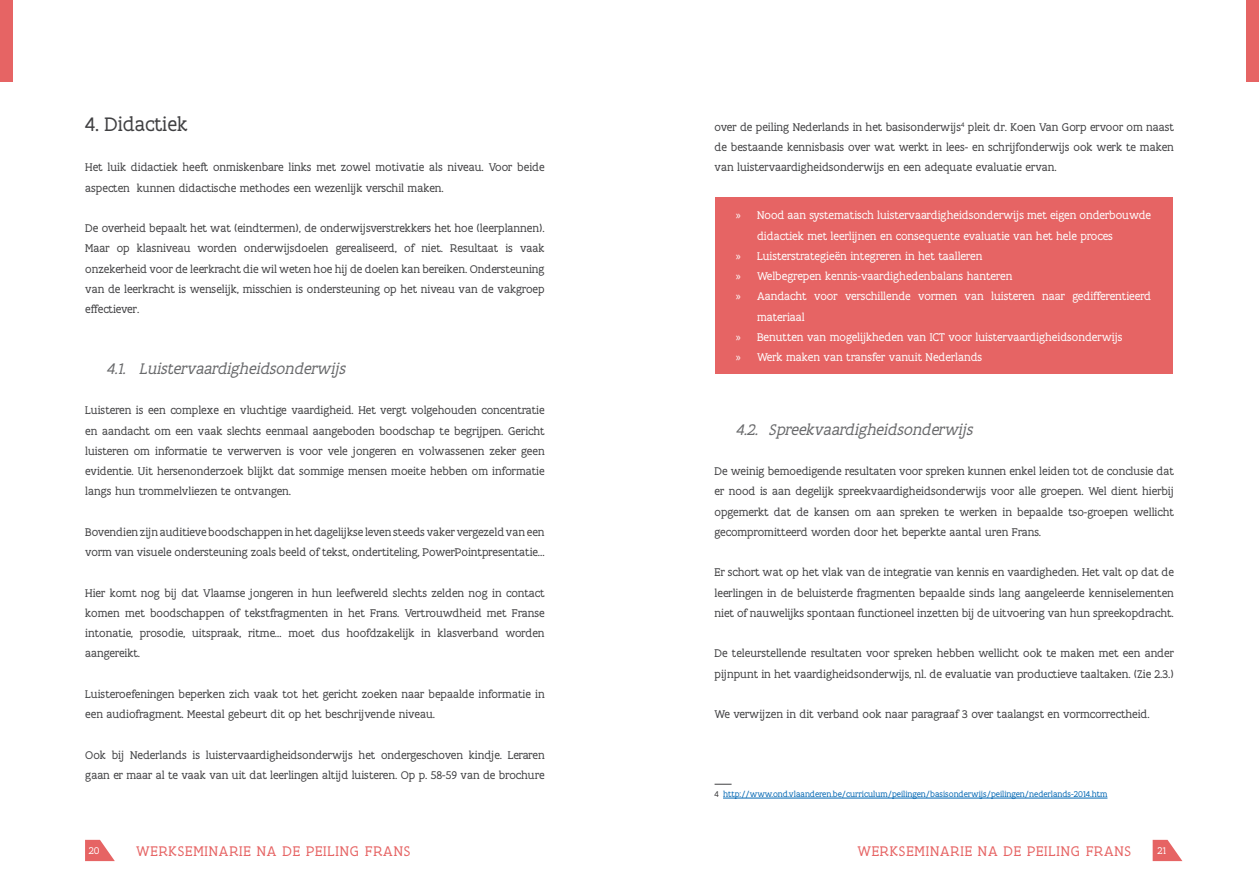
<style>
.page{position:relative;width:1259px;height:893px;background:#fff}
.page>*{position:absolute;margin:0;border:0;box-sizing:border-box;transform-origin:0 0}
.t1{font:21px "Flanders Art Serif";color:#404042}
.t2{font:italic 16.5px "Flanders Art Serif";color:#696a6c}
.t3{font:15px "Flanders Art Serif";letter-spacing:.055em;color:#e66464}
.t4{font:12px/20.2px "Flanders Art Serif";color:#404042;text-align:justify}
.t5{font:12px "Flanders Art Serif";color:#fff}
.t6{font:10.5px "Flanders Art Serif";color:#fff}
.t7{font:9px "Flanders Art Serif";color:#0066b3}
.s1{font-family:"Myriad Pro"}
.s2{color:#404042}
</style>
<div class="page">
<div style="left:1246px;top:0;width:13px;height:82px;background:#e66464"></div>
<div style="left:0;top:0;width:13px;height:82px;background:#e66464"></div>
<svg style="left:1152px;top:840px;width:30px;height:21px"></svg>
<svg style="left:85px;top:840px;width:30px;height:21px"></svg>
<div style="left:714px;top:198px;width:458px;height:176px;background:#e66464"></div>
<svg style="left:714px;top:784px;width:17px;height:1px"></svg>
<hr style="left:723px;top:798px;width:384px;height:1px;background:#0066b3">
<h1 class="t1" style="left:85px;top:115px;width:104px">4. Didactiek</h1>
<p class="t4" style="left:85px;top:158px;width:461px">Het luik didactiek heeft onmiskenbare links met zowel motivatie als niveau. Voor beide aspecten kunnen didactische methodes een wezenlijk verschil maken.</p>
<p class="t4" style="left:85px;top:219px;width:461px">De overheid bepaalt het wat (eindtermen), de onderwijsverstrekkers het hoe (leerplannen).<br>Maar op klasniveau worden onderwijsdoelen gerealiseerd, of niet. Resultaat is vaak onzekerheid voor de leerkracht die wil weten hoe hij de doelen kan bereiken. Ondersteuning van de leerkracht is wenselijk, misschien is ondersteuning op het niveau van de vakgroep effectiever.</p>
<h2 class="t2" style="left:107px;top:361px;width:244px">4.1. Luistervaardigheidsonderwij s</h2>
<p class="t4" style="left:85px;top:401px;width:461px">Luisteren is een complexe en vluchtige vaardigheid. Het vergt volgehouden concentratie en aandacht om een vaak slechts eenmaal aangeboden boodschap te begrijpen. Gericht luisteren om informatie te verwerven is voor vele jongeren en volwassenen zeker geen evidentie. Uit hersenonderzoek blijkt dat sommige mensen moeite hebben om informatie langs hun trommelvliezen te ontvangen.</p>
<p class="t4" style="left:85px;top:522px;width:461px">Bovendien zijn auditieve boodschappen in het dagelijkse leven steeds vaker vergezeld van een vorm van visuele ondersteuning zoals beeld of tekst, ondertiteling, PowerPointpresentatie...</p>
<p class="t4" style="left:85px;top:583px;width:461px">Hier komt nog bij dat Vlaamse jongeren in hun leefwereld slechts zelden nog in contact komen met boodschappen of tekstfragmenten in het Frans. Vertrouwdheid met Franse intonatie, prosodie, uitspraak, ritme… moet dus hoofdzakelijk in klasverband worden aangereikt.</p>
<p class="t4" style="left:85px;top:684px;width:461px">Luisteroefeningen beperken zich vaak tot het gericht zoeken naar bepaalde informatie in een audiofragment. Meestal gebeurt dit op het beschrijvende niveau.</p>
<p class="t4" style="left:85px;top:745px;width:461px">Ook bij Nederlands is luistervaardigheidsonderwijs het ondergeschoven kindje. Leraren gaan er maar al te vaak van uit dat leerlingen altijd luisteren. Op p. 58-59 van de brochure</p>
<p class="t4" style="left:714px;top:118px;width:461px">over de peiling Nederlands in het basisonderwijs<sup>4</sup> pleit dr. Koen Van Gorp ervoor om naast de bestaande kennisbasis over wat werkt in lees- en schrijfonderwijs ook werk te maken van luistervaardigheidsonderwijs en een adequate evaluatie ervan.</p>
<p class="t5" style="left:736px;top:210px;width:417px"><span class="s1">»</span> Nood aan systematisch luistervaardigheidsonderwijs met eigen onderbouwde</p>
<p class="t5" style="left:757px;top:230px;width:357px">didactiek met leerlijnen en consequente evaluatie van het hele proces</p>
<p class="t5" style="left:736px;top:251px;width:248px"><span class="s1">»</span> Luisterstrategieën integreren in het taalleren</p>
<p class="t5" style="left:736px;top:271px;width:278px"><span class="s1">»</span> Welbegrepen kennis-vaardighedenbalans hanteren</p>
<p class="t5" style="left:736px;top:291px;width:417px"><span class="s1">»</span> Aandacht voor verschillende vormen van luisteren naar gedifferentieerd</p>
<p class="t5" style="left:757px;top:311px;width:49px">materiaal</p>
<p class="t5" style="left:736px;top:332px;width:388px"><span class="s1">»</span> Benutten van mogelijkheden van ICT voor luistervaardigheidsonderwijs</p>
<p class="t5" style="left:736px;top:352px;width:248px"><span class="s1">»</span> Werk maken van transfer vanuit Nederlands</p>
<h2 class="t2" style="left:736px;top:422px;width:242px">4.2. Spreekvaardigheidsonderwij s</h2>
<p class="t4" style="left:714px;top:462px;width:461px">De weinig bemoedigende resultaten voor spreken kunnen enkel leiden tot de conclusie dat er nood is aan degelijk spreekvaardigheidsonderwijs voor alle groepen. Wel dient hierbij opgemerkt dat de kansen om aan spreken te werken in bepaalde tso-groepen wellicht gecompromitteerd worden door het beperkte aantal uren Frans.</p>
<p class="t4" style="left:714px;top:563px;width:461px">Er schort wat op het vlak van de integratie van kennis en vaardigheden. Het valt op dat de leerlingen in de beluisterde fragmenten bepaalde sinds lang aangeleerde kenniselementen niet of nauwelijks spontaan functioneel inzetten bij de uitvoering van hun spreekopdracht.</p>
<p class="t4" style="left:714px;top:644px;width:461px">De teleurstellende resultaten voor spreken hebben wellicht ook te maken met een ander pijnpunt in het vaardigheidsonderwijs, nl. de evaluatie van productieve taaltaken. (Zie 2.3.)</p>
<p class="t4" style="left:714px;top:705px;width:437px">We verwijzen in dit verband ook naar paragraaf 3 over taalangst en vormcorrectheid.</p>
<p class="t7" style="left:714px;top:790px;width:394px"><span class="s2">4</span> http://www.ond.vlaanderen.be/curriculum/peilingen/basisonderwijs/peilingen/nederlands-2014.htm</p>
<p class="t6" style="left:89px;top:846px;width:12px">20</p>
<p class="t3" style="left:136px;top:845px;width:276px">WERKSEMINARIE NA DE PEILING FRANS</p>
<p class="t3" style="left:857px;top:845px;width:275px">WERKSEMINARIE NA DE PEILING FRANS</p>
<p class="t6" style="left:1157px;top:846px;width:10px">21</p>
</div>
